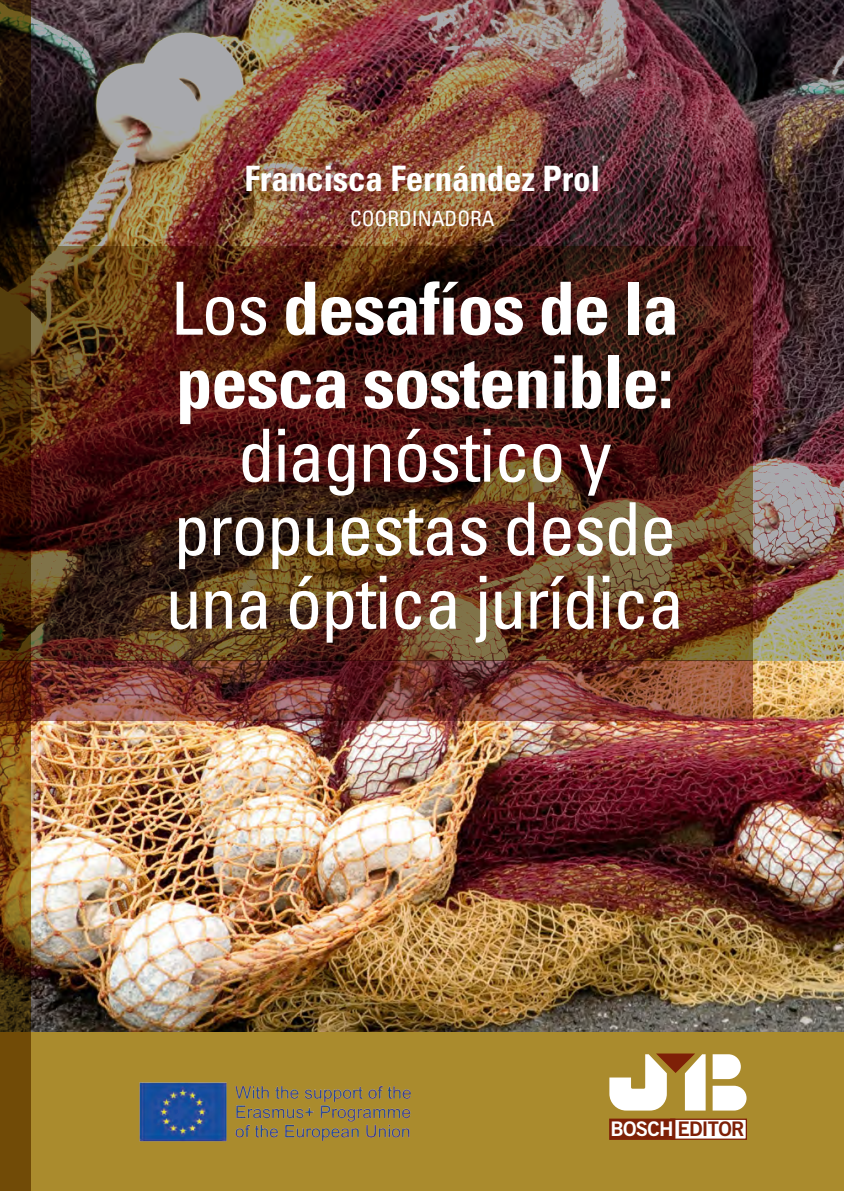
<style>
.page{position:relative;width:844px;height:1191px;background:#fff}
.page>*{position:absolute;margin:0;border:0;box-sizing:border-box;transform-origin:0 0}
.t1{font:condensed 73.33px/73.5px "Univers LT Std";letter-spacing:-.02em;color:#fff;text-align:center}
.t2{font:700 condensed 73.33px/73.5px "Univers LT Std";letter-spacing:-.02em;color:#fff}
.t3{font:700 condensed 35px "Univers LT Std";letter-spacing:-.005em;color:#fff}
.t4{font:condensed 21px "Univers LT Std";color:#fff}
.t5{font:20.12px "Trade Gothic LT Std Bd 2";letter-spacing:-.035em;color:#7e2007}
.s1{font-weight:400}
.s2{color:#fff}
</style>
<div class="page">
<img style="left:31px;top:660px;width:812px;height:372px">
<img style="left:31px;top:0;width:812px;height:660px">
<svg style="left:31px;top:246px;width:721px;height:414px;background:#4f2515"></svg>
<img style="left:31px;top:660px;width:721px;height:61px">
<div style="left:0;top:1032px;width:843px;height:159px;background:#aa8b2d"></div>
<svg style="left:0;top:0;width:31px;height:1191px;background:#4c2e09"></svg>
<svg style="left:609px;top:1053px;width:138px;height:58px"></svg>
<div style="left:670px;top:1119px;width:76px;height:20px;background:#fff"></div>
<div style="left:670px;top:1118px;width:76px;height:21px;border:1px solid #7e2007"></div>
<div style="left:609px;top:1119px;width:65px;height:20px;background:#7e2007"></div>
<div style="left:609px;top:1118px;width:66px;height:21px;border:1px solid #7e2007"></div>
<img style="left:139px;top:1082px;width:272px;height:60px">
<p class="t3" style="left:244px;top:157px;width:357px">Francisca Fernández Prol</p>
<p class="t4" style="left:350px;top:205px;width:146px">COORDINADORA</p>
<p class="t2" style="left:171px;top:271px;width:510px"><span class="s1">Los</span> desafíos de la pesca sostenible:</p>
<p class="t1" style="left:165px;top:418px;width:520px">diagnóstico y propuestas desde una óptica jurídica</p>
<p class="t5" style="left:610px;top:1116px;width:135px"><span class="s2">BOSCH</span> EDITOR</p>
</div>
